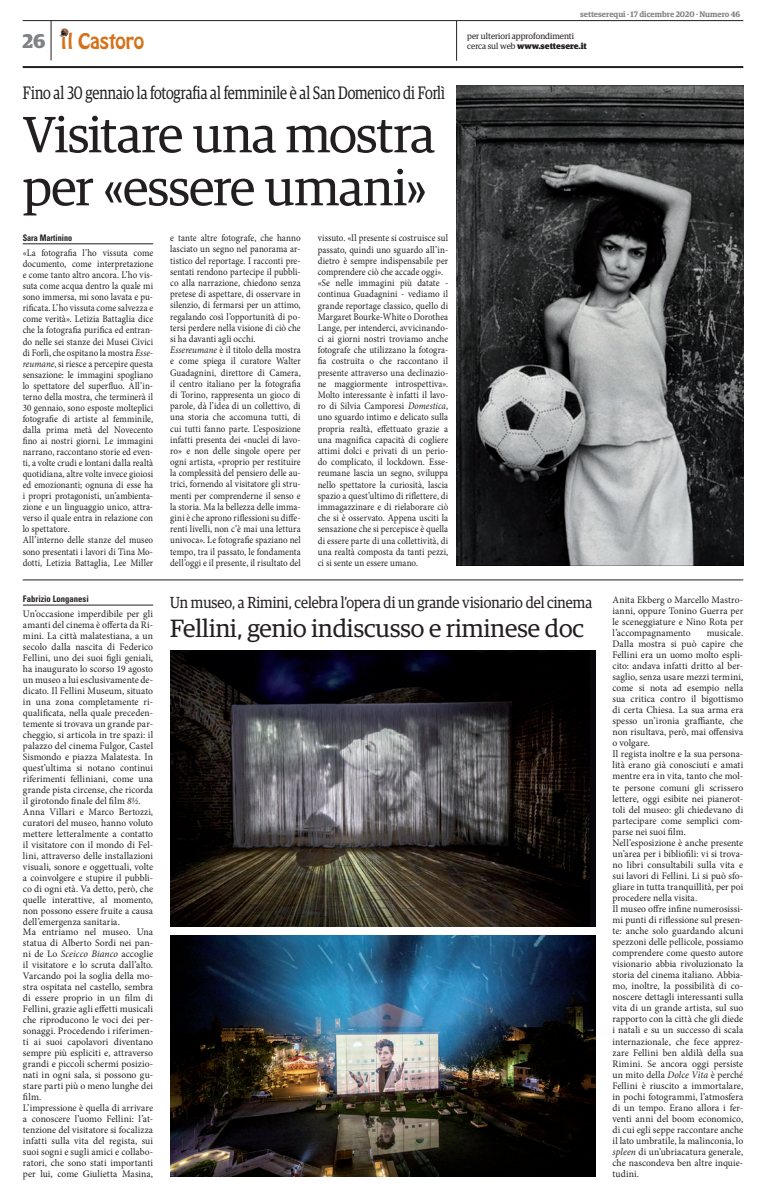
<style>
.page{position:relative;width:766px;height:1191px;background:#fff}
.page>*{position:absolute;margin:0;border:0;box-sizing:border-box;transform-origin:0 0}
.t1{font:51px/53px "Guardian Egyp";letter-spacing:-.01em;color:#231f20}
.t2{font:25px "Guardian Egyp";color:#231f20}
.t3{font:700 20px "Guardian Egyp";color:#808285}
.t4{font:19px "Hobo Std";letter-spacing:-.01em;color:#d47119}
.t5{font:18px "Guardian Egyp";letter-spacing:-.005em;color:#231f20;scale:.79 1}
.t6{font:16px "Guardian Egyp";color:#231f20;scale:.89 1}
.t7{font:10px/11px "Minion Pro";letter-spacing:.005em;color:#231f20;scale:.96 1}
.t8{font:10px/11.2px "Minion Pro";letter-spacing:.005em;color:#231f20;scale:.9 1}
.t9{font:700 condensed 9px "Univers LT Std";color:#231f20;scale:.96 1}
.t10{font:700 condensed 9px "Univers LT Std";color:#231f20;scale:.9 1}
.t11{font:8.5px "Guardian Egyp";color:#231f20}
.t12{font:900 8.5px "Guardian Egyp";color:#231f20}
.t13{font:600 8px "Guardian Egyp";color:#808285}
.s1{font-weight:400}
.s2{font-style:italic}
</style>
<div class="page">
<hr style="left:23px;top:66px;width:720px;height:2px;background:#231f20">
<hr style="left:456px;top:21px;width:1px;height:40px;background:#231f20">
<hr style="left:51px;top:21px;width:1px;height:39px;background:#231f20">
<hr style="left:23px;top:20px;width:720px;height:1px;background:#231f20">
<svg style="left:60px;top:28px;width:8px;height:9px"></svg>
<hr style="left:23px;top:244px;width:130px;height:1px;background:#231f20">
<hr style="left:23px;top:605px;width:130px;height:1px;background:#231f20">
<img style="left:456px;top:85px;width:287px;height:481px">
<hr style="left:23px;top:579px;width:720px;height:1px;background:#231f20">
<img style="left:170px;top:651px;width:425px;height:275px">
<img style="left:170px;top:935px;width:425px;height:241px">
<p class="t13" style="left:580px;top:9px;width:162px">setteserequi · 17 dicembre 2020 · Numero 46</p>
<h3 class="t4" style="left:61px;top:28px;width:84px">il Castoro</h3>
<p class="t12" style="left:467px;top:39px;width:121px"><span class="s1">cerca sul web</span> www.settesere.it</p>
<h3 class="t3" style="left:22px;top:26px;width:25px">26</h3>
<p class="t11" style="left:467px;top:30px;width:108px">per ulteriori approfondimenti</p>
<h3 class="t5" style="left:23px;top:81px;width:535px">Fino al 30 gennaio la fotografia al femminile è al San Domenico di Forlì</h3>
<h1 class="t1" style="left:23px;top:105px;width:413px">Visitare una mostra per «essere umani»</h1>
<p class="t8" style="left:170px;top:232px;width:146px">e tante altre fotografe, che hanno lasciato un segno nel panorama ar&shy;tistico del reportage. I racconti pre&shy;sentati rendono partecipe il pubbli&shy;co alla narrazione, chiedono senza pretese di aspettare, di osservare in silenzio, di fermarsi per un attimo, regalando così l’opportunità di po&shy;tersi perdere nella visione di ciò che si ha davanti agli occhi.<br><span class="s2">Essereumane</span> è il titolo della mostra e come spiega il curatore Walter Guadagnini, direttore di Camera, il centro italiano per la fotografia di Torino, rappresenta un gioco di parole, dà l’idea di un collettivo, di una storia che accomuna tutti, di cui tutti fanno parte. L’esposizione infatti presenta dei «nuclei di lavo&shy;ro» e non delle singole opere per ogni artista, «proprio per restituire la complessità del pensiero delle au&shy;trici, fornendo al visitatore gli stru&shy;menti per comprenderne il senso e la storia. Ma la bellezza delle imma&shy;gini è che aprono riflessioni su diffe&shy;renti livelli, non c’è mai una lettura univoca». Le fotografie spaziano nel tempo, tra il passato, le fondamenta dell’oggi e il presente, il risultato del</p>
<p class="t8" style="left:317px;top:233px;width:146px">vissuto. «Il presente si costruisce sul passato, quindi uno sguardo all’in&shy;dietro è sempre indispensabile per comprendere ciò che accade oggi». «Se nelle immagini più datate - continua Guadagnini - vediamo il grande reportage classico, quello di Margaret Bourke-White o Dorothea Lange, per intenderci, avvicinando&shy;ci ai giorni nostri troviamo anche fotografe che utilizzano la fotogra&shy;fia costruita o che raccontano il presente attraverso una declinazio&shy;ne maggiormente introspettiva».<br>Molto interessante è infatti il lavo&shy;ro di Silvia Camporesi <span class="s2">Domestica</span>, uno sguardo intimo e delicato sulla propria realtà, effettuato grazie a una magnifica capacità di cogliere attimi dolci e privati di un perio&shy;do complicato, il lockdown. Esse&shy;reumane lascia un segno, sviluppa nello spettatore la curiosità, lascia spazio a quest’ultimo di riflettere, di immagazzinare e di rielaborare ciò che si è osservato. Appena usciti la sensazione che si percepisce è quella di essere parte di una collettività, di una realtà composta da tanti pezzi, ci si sente un essere umano.</p>
<p class="t9" style="left:23px;top:593px;width:70px">Fabrizio Longanesi</p>
<p class="t7" style="left:23px;top:608px;width:137px">Un’occasione imperdibile per gli amanti del cinema è offerta da Ri&shy;mini. La città malatestiana, a un secolo dalla nascita di Federico Fellini, uno dei suoi figli geniali, ha inaugurato lo scorso 19 agosto un museo a lui esclusivamente de&shy;dicato. Il Fellini Museum, situato in una zona completamente ri&shy;qualificata, nella quale preceden&shy;temente si trovava un grande par&shy;cheggio, si articola in tre spazi: il palazzo del cinema Fulgor, Castel Sismondo e piazza Malatesta. In quest’ultima si notano continui riferimenti felliniani, come una grande pista circense, che ricorda il girotondo finale del film <span class="s2">8½</span>.<br>Anna Villari e Marco Bertozzi, curatori del museo, hanno voluto mettere letteralmente a contatto il visitatore con il mondo di Fel&shy;lini, attraverso delle installazioni visuali, sonore e oggettuali, volte a coinvolgere e stupire il pubbli&shy;co di ogni età. Va detto, però, che quelle interattive, al momento, non possono essere fruite a causa dell’emergenza sanitaria.<br>Ma entriamo nel museo. Una statua di Alberto Sordi nei pan&shy;ni de Lo <span class="s2">Sceicco Bianco</span> accoglie il visitatore e lo scruta dall’alto.<br>Varcando poi la soglia della mo&shy;stra ospitata nel castello, sembra di essere proprio in un film di Fellini, grazie agli effetti musicali che riproducono le voci dei per&shy;sonaggi. Procedendo i riferimen&shy;ti ai suoi capolavori diventano sempre più espliciti e, attraverso grandi e piccoli schermi posizio&shy;nati in ogni sala, si possono gu&shy;stare parti più o meno lunghe dei film.<br>L’impressione è quella di arrivare a conoscere l’uomo Fellini: l’at&shy;tenzione del visitatore si focalizza infatti sulla vita del regista, sui suoi sogni e sugli amici e collabo&shy;ratori, che sono stati importanti per lui, come Giulietta Masina,</p>
<p class="t10" style="left:23px;top:232px;width:56px">Sara Martinino</p>
<p class="t8" style="left:23px;top:247px;width:146px">«La fotografia l’ho vissuta come documento, come interpretazione e come tanto altro ancora. L’ho vis&shy;suta come acqua dentro la quale mi sono immersa, mi sono lavata e pu&shy;rificata. L’ho vissuta come salvezza e come verità». Letizia Battaglia dice che la fotografia purifica ed entran&shy;do nelle sei stanze dei Musei Civici di Forlì, che ospitano la mostra <span class="s2">Esse&shy;reumane</span>, si riesce a percepire questa sensazione: le immagini spogliano lo spettatore del superfluo. All’in&shy;terno della mostra, che terminerà il 30 gennaio, sono esposte molteplici fotografie di artiste al femminile, dalla prima metà del Novecento fino ai nostri giorni. Le immagini narrano, raccontano storie ed even&shy;ti, a volte crudi e lontani dalla realtà quotidiana, altre volte invece gioiosi ed emozionanti; ognuna di esse ha i propri protagonisti, un’ambienta&shy;zione e un linguaggio unico, attra&shy;verso il quale entra in relazione con lo spettatore.<br>All’interno delle stanze del museo sono presentati i lavori di Tina Mo&shy;dotti, Letizia Battaglia, Lee Miller</p>
<h3 class="t6" style="left:170px;top:591px;width:475px">Un museo, a Rimini, celebra l’opera di un grande visionario del cinema</h3>
<h2 class="t2" style="left:170px;top:611px;width:415px">Fellini, genio indiscusso e riminese doc</h2>
<p class="t7" style="left:612px;top:594px;width:138px;text-align:justify">Anita Ekberg o Marcello Mastro&shy;ianni, oppure Tonino Guerra per le sceneggiature e Nino Rota per l’accompagnamento</p>
<p class="t7" style="left:612px;top:627px;width:138px;text-indent:94px">musicale.<br>Dalla mostra si può capire che<br>Fellini era un uomo molto espli&shy;cito: andava infatti dritto al ber&shy;saglio, senza usare mezzi termini, come si nota ad esempio nella sua critica contro il bigottismo di certa Chiesa. La sua arma era spesso un’ironia graffiante, che non risultava, però, mai offensiva o volgare.<br>Il regista inoltre e la sua persona&shy;lità erano già conosciuti e amati mentre era in vita, tanto che mol&shy;te persone comuni gli scrissero lettere, oggi esibite nei pianerot&shy;toli del museo: gli chiedevano di partecipare come semplici com&shy;parse nei suoi film.<br>Nell’esposizione è anche presente un’area per i bibliofili: vi si trova&shy;no libri consultabili sulla vita e sui lavori di Fellini. Li si può sfo&shy;gliare in tutta tranquillità, per poi procedere nella visita.<br>Il museo offre infine numerosissi&shy;mi punti di riflessione sul presen&shy;te: anche solo guardando alcuni spezzoni delle pellicole, possiamo comprendere come questo autore visionario abbia rivoluzionato la storia del cinema italiano. Abbia&shy;mo, inoltre, la possibilità di co&shy;noscere dettagli interessanti sulla vita di un grande artista, sul suo rapporto con la città che gli diede i natali e su un successo di scala internazionale, che fece apprez&shy;zare Fellini ben aldilà della sua<br>Rimini. Se ancora oggi persiste un mito della <span class="s2">Dolce Vita</span> è perché<br>Fellini è riuscito a immortalare, in pochi fotogrammi, l’atmosfera di un tempo. Erano allora i fer&shy;venti anni del boom economico, di cui egli seppe raccontare anche il lato umbratile, la malinconia, lo <span class="s2">spleen</span> di un’ubriacatura generale, che nascondeva ben altre inquie&shy;tudini.</p>
</div>
